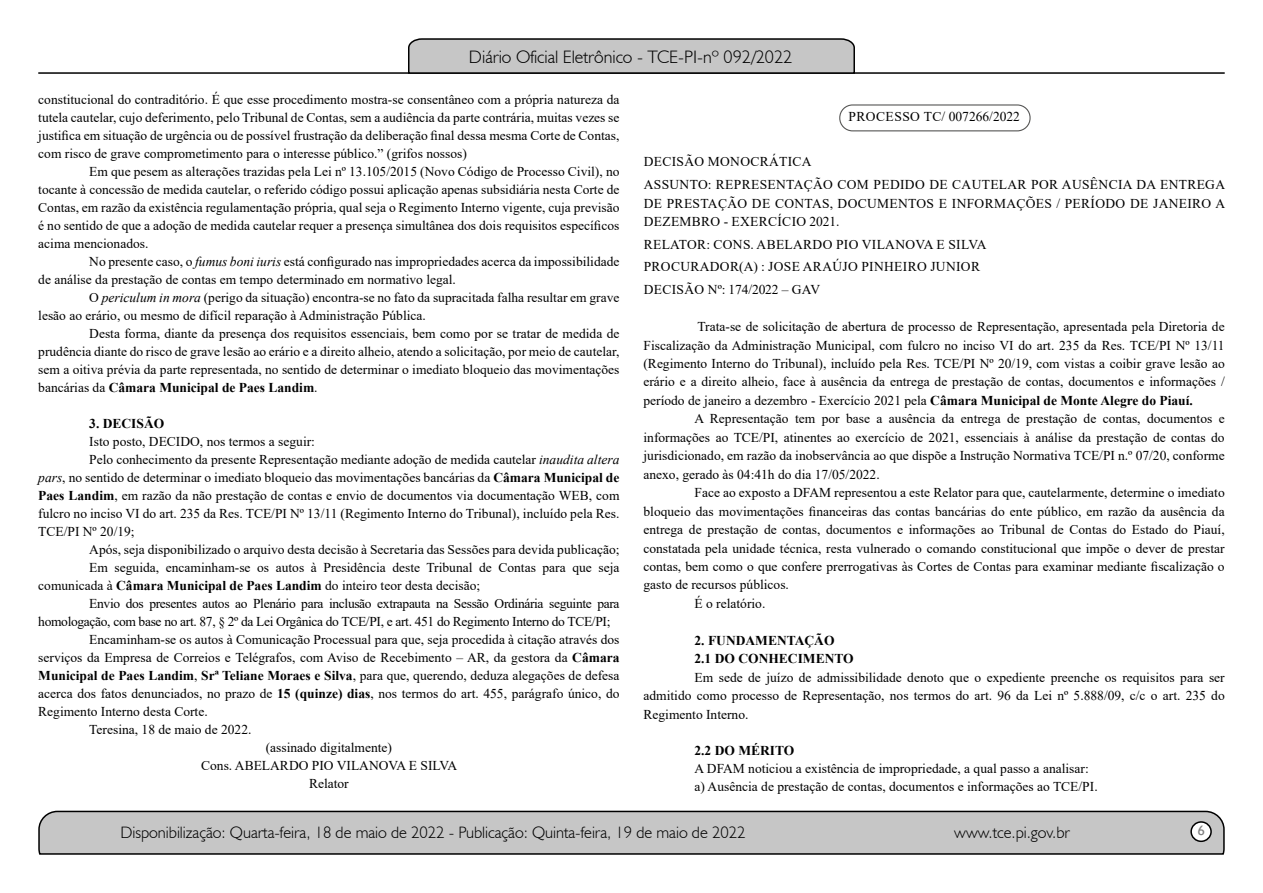
<style>
.page{position:relative;width:1263px;height:893px;background:#fff}
.page>*{position:absolute;margin:0;border:0;box-sizing:border-box;transform-origin:0 0}
.t1{font:300 18px "Humanist 521 BT";color:#000}
.t2{font:300 16.5px "Humanist 521 BT";color:#000}
.t3{font:15px "Estrangelo Edessa";color:#808080}
.t4{font:13.5px/18px "Times New Roman";color:#000;text-align:justify}
.t5{font:13.5px/22.6px "Times New Roman";letter-spacing:.025em;color:#000}
.t6{font:13.5px "Times New Roman";letter-spacing:-.025em;color:#000}
.t7{font:700 13.5px/18.5px "Times New Roman";color:#000}
.s1{font-style:italic}
.s2{font-weight:700}
.s3{font-weight:400}
</style>
<div class="page">
<svg style="left:38px;top:810px;width:1187px;height:45px;background:#b9b9b9"></svg>
<div style="left:1191px;top:822px;width:20px;height:19px;background:#fff;border-radius:50%"></div>
<div style="left:1190px;top:821px;width:22px;height:21px;border:2px solid #000;border-radius:50%"></div>
<hr style="left:38px;top:72px;width:1187px;height:2px;background:#000">
<svg style="left:407px;top:38px;width:449px;height:36px;background:#b4b4b4"></svg>
<div style="left:839px;top:104px;width:192px;height:27px;border:1px solid #575756;border-radius:13px"></div>
<h1 class="t1" style="left:469px;top:46px;width:325px">Diário Oficial Eletrônico - TCE-PI-nº 092/2022</h1>
<p class="t4" style="left:38px;top:90px;width:583px">constitucional do contraditório. É que esse procedimento mostra-se consentâneo com a própria natureza da tutela cautelar, cujo deferimento, pelo Tribunal de Contas, sem a audiência da parte contrária, muitas vezes se justifica em situação de urgência ou de possível frustração da deliberação final dessa mesma Corte de Contas, com risco de grave comprometimento para o interesse público.” (grifos nossos)</p>
<p class="t4" style="left:38px;top:162px;width:583px;text-indent:51px">Em que pesem as alterações trazidas pela Lei nº 13.105/2015 (Novo Código de Processo Civil), no tocante à concessão de medida cautelar, o referido código possui aplicação apenas subsidiária nesta Corte de Contas, em razão da existência regulamentação própria, qual seja o Regimento Interno vigente, cuja previsão é no sentido de que a adoção de medida cautelar requer a presença simultânea dos dois requisitos específicos acima mencionados.</p>
<p class="t4" style="left:38px;top:252px;width:583px;text-indent:51px">No presente caso, o <span class="s1">fumus boni iuris</span> está configurado nas impropriedades acerca da impossibilidade de análise da prestação de contas em tempo determinado em normativo legal.</p>
<p class="t4" style="left:38px;top:288px;width:583px;text-indent:51px">O <span class="s1">periculum in mora</span> (perigo da situação) encontra-se no fato da supracitada falha resultar em grave lesão ao erário, ou mesmo de difícil reparação à Administração Pública.</p>
<p class="t4" style="left:38px;top:324px;width:583px;text-indent:51px">Desta forma, diante da presença dos requisitos essenciais, bem como por se tratar de medida de prudência diante do risco de grave lesão ao erário e a direito alheio, atendo a solicitação, por meio de cautelar, sem a oitiva prévia da parte representada, no sentido de determinar o imediato bloqueio das movimentações bancárias da <span class="s2">Câmara Municipal de Paes Landim</span>.</p>
<p class="t7" style="left:89px;top:414px;width:77px">3. DECISÃO</p>
<p class="t4" style="left:89px;top:432px;width:227px">Isto posto, DECIDO, nos termos a seguir:</p>
<p class="t4" style="left:89px;top:450px;width:532px">Pelo conhecimento da presente Representação mediante adoção de medida cautelar <span class="s1">inaudita altera</span></p>
<p class="t4" style="left:38px;top:468px;width:583px"><span class="s1">pars</span>, no sentido de determinar o imediato bloqueio das movimentações bancárias da <span class="s2">Câmara Municipal de</span></p>
<p class="t4" style="left:38px;top:486px;width:583px"><span class="s2">Paes Landim</span>, em razão da não prestação de contas e envio de documentos via documentação WEB, com</p>
<p class="t4" style="left:38px;top:504px;width:583px">fulcro no inciso VI do art. 235 da Res. TCE/PI Nº 13/11 (Regimento Interno do Tribunal), incluído pela Res.</p>
<p class="t4" style="left:38px;top:522px;width:98px">TCE/PI Nº 20/19;</p>
<p class="t4" style="left:89px;top:540px;width:532px">Após, seja disponibilizado o arquivo desta decisão à Secretaria das Sessões para devida publicação;</p>
<p class="t4" style="left:89px;top:558px;width:532px">Em seguida, encaminham-se os autos à Presidência deste Tribunal de Contas para que seja</p>
<p class="t4" style="left:38px;top:576px;width:444px">comunicada à <span class="s2">Câmara Municipal de Paes Landim</span> do inteiro teor desta decisão;</p>
<p class="t6" style="left:89px;top:594px;width:532px">Envio dos presentes autos ao Plenário para inclusão extrapauta na Sessão Ordinária seguinte para</p>
<p class="t6" style="left:38px;top:612px;width:574px">homologação, com base no art. 87, § 2º da Lei Orgânica do TCE/PI, e art. 451 do Regimento Interno do TCE/PI;</p>
<p class="t4" style="left:89px;top:630px;width:532px">Encaminham-se os autos à Comunicação Processual para que, seja procedida à citação através dos</p>
<p class="t4" style="left:38px;top:648px;width:583px">serviços da Empresa de Correios e Telégrafos, com Aviso de Recebimento – AR, da gestora da <span class="s2">Câmara</span></p>
<p class="t7" style="left:38px;top:665px;width:583px">Municipal de Paes Landim<span class="s3">,</span> Srª Teliane Moraes e Silva<span class="s3">, para que, querendo, deduza alegações de defesa</span></p>
<p class="t4" style="left:38px;top:684px;width:583px">acerca dos fatos denunciados, no prazo de <span class="s2">15 (quinze) dias</span>, nos termos do art. 455, parágrafo único, do</p>
<p class="t4" style="left:38px;top:702px;width:171px">Regimento Interno desta Corte.</p>
<p class="t4" style="left:89px;top:720px;width:164px">Teresina, 18 de maio de 2022.</p>
<p class="t4" style="left:266px;top:738px;width:128px">(assinado digitalmente)</p>
<p class="t4" style="left:201px;top:756px;width:258px">Cons. ABELARDO PIO VILANOVA E SILVA</p>
<p class="t4" style="left:309px;top:774px;width:41px">Relator</p>
<p class="t4" style="left:848px;top:108px;width:173px">PROCESSO TC/ 007266/2022</p>
<p class="t5" style="left:644px;top:150px;width:583px">DECISÃO MONOCRÁTICA<br>ASSUNTO: REPRESENTAÇÃO COM PEDIDO DE CAUTELAR POR AUSÊNCIA DA ENTREGA</p>
<p class="t5" style="left:644px;top:193px;width:583px;line-height:18.5px">DE PRESTAÇÃO DE CONTAS, DOCUMENTOS E INFORMAÇÕES / PERÍODO DE JANEIRO A<br>DEZEMBRO - EXERCÍCIO 2021.</p>
<p class="t5" style="left:644px;top:232px;width:344px">RELATOR: CONS. ABELARDO PIO VILANOVA E SILVA<br>PROCURADOR(A) : JOSE ARAÚJO PINHEIRO JUNIOR<br>DECISÃO Nº: 174/2022 – GAV</p>
<p class="t4" style="left:643px;top:317px;width:583px;line-height:18.5px;text-indent:54px">Trata-se de solicitação de abertura de processo de Representação, apresentada pela Diretoria de Fiscalização da Administração Municipal, com fulcro no inciso VI do art. 235 da Res. TCE/PI Nº 13/11 (Regimento Interno do Tribunal), incluído pela Res. TCE/PI Nº 20/19, com vistas a coibir grave lesão ao erário e a direito alheio, face à ausência da entrega de prestação de contas, documentos e informações / período de janeiro a dezembro - Exercício 2021 pela <span class="s2">Câmara Municipal de Monte Alegre do Piauí.</span></p>
<p class="t4" style="left:643px;top:409px;width:583px;line-height:18.5px;text-indent:51px">A Representação tem por base a ausência da entrega de prestação de contas, documentos e informações ao TCE/PI, atinentes ao exercício de 2021, essenciais à análise da prestação de contas do jurisdicionado, em razão da inobservância ao que dispõe a Instrução Normativa TCE/PI n.º 07/20, conforme anexo, gerado às 04:41h do dia 17/05/2022.</p>
<p class="t4" style="left:694px;top:483px;width:532px">Face ao exposto a DFAM representou a este Relator para que, cautelarmente, determine o imediato</p>
<p class="t4" style="left:643px;top:502px;width:583px">bloqueio das movimentações financeiras das contas bancárias do ente público, em razão da ausência da</p>
<p class="t4" style="left:643px;top:520px;width:583px">entrega de prestação de contas, documentos e informações ao Tribunal de Contas do Estado do Piauí,</p>
<p class="t4" style="left:643px;top:539px;width:583px">constatada pela unidade técnica, resta vulnerado o comando constitucional que impõe o dever de prestar</p>
<p class="t4" style="left:643px;top:557px;width:583px">contas, bem como o que confere prerrogativas às Cortes de Contas para examinar mediante fiscalização o</p>
<p class="t4" style="left:643px;top:575px;width:147px">gasto de recursos públicos.</p>
<p class="t4" style="left:694px;top:594px;width:72px">É o relatório.</p>
<p class="t7" style="left:694px;top:631px;width:161px">2. FUNDAMENTAÇÃO<br>2.1 DO CONHECIMENTO</p>
<p class="t4" style="left:643px;top:668px;width:583px;line-height:18.5px;text-indent:51px">Em sede de juízo de admissibilidade denoto que o expediente preenche os requisitos para ser admitido como processo de Representação, nos termos do art. 96 da Lei nº 5.888/09, c/c o art. 235 do Regimento Interno.</p>
<p class="t7" style="left:694px;top:740px;width:101px">2.2 DO MÉRITO</p>
<p class="t4" style="left:694px;top:759px;width:405px">A DFAM noticiou a existência de impropriedade, a qual passo a analisar: a) Ausência de prestação de contas, documentos e informações ao TCE/PI.</p>
<p class="t2" style="left:120px;top:822px;width:626px">Disponibilização: Quarta-feira, 18 de maio de 2022 - Publicação: Quinta-feira, 19 de maio de 2022</p>
<p class="t2" style="left:954px;top:822px;width:117px">www.tce.pi.gov.br</p>
<p class="t3" style="left:1197px;top:823px;width:9px">6</p>
</div>
